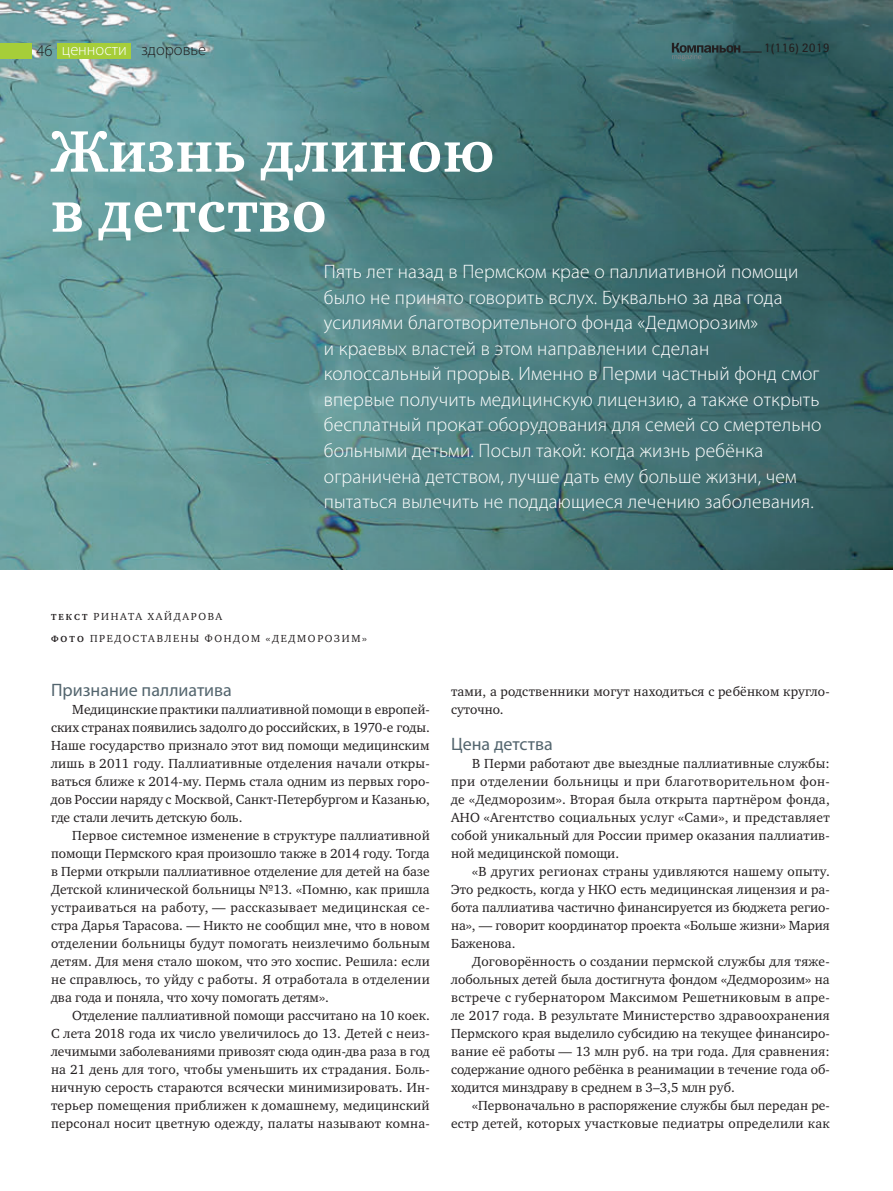
<style>
.page{position:relative;width:893px;height:1191px;background:#fff}
.page>*{position:absolute;margin:0;border:0;box-sizing:border-box;transform-origin:0 0}
.t1{font:700 60px/60px "Charter ITC";letter-spacing:.01em;color:#fff}
.t2{font:300 19.5px/25.5px "Myriad Pro";letter-spacing:.01em;color:#fff}
.t3{font:18px "Myriad Pro";color:#53656e}
.t4{font:16.5px "Myriad Pro Light 4";color:#fff}
.t5{font:300 16.5px "Myriad Pro";color:#231f20}
.t6{font:13.5px/18px "Charter ITC";color:#231f20;text-align:justify}
.t7{font:13.5px/18px "Charter ITC";letter-spacing:.02em;color:#231f20;text-align:right}
.t8{font:12px "Yanus Regular 2";color:#231f20}
.t9{font:10.5px/22.2px "Charter ITC";letter-spacing:.16em;color:#231f20}
.s1{font-family:"Myriad Pro";font-weight:300;color:#231f20}
.s2{font-weight:700;font-size:9px}
</style>
<div class="page">
<img style="left:0;top:0;width:893px;height:570px">
<svg style="left:672px;top:43px;width:90px;height:18px;background:#36575a"></svg>
<div style="left:58px;top:43px;width:73px;height:16px;background:#a6ce39"></div>
<div style="left:0;top:43px;width:32px;height:16px;background:#a6ce39"></div>
<p class="t4" style="left:37px;top:40px;width:92px"><span class="s1">46</span> ценности</p>
<p class="t5" style="left:141px;top:40px;width:66px">здоровье</p>
<h1 class="t1" style="left:51px;top:122px;width:445px">Жизнь длиною в детство</h1>
<p class="t8" style="left:764px;top:41px;width:67px">1(116) 2019</p>
<p class="t2" style="left:324px;top:259px;width:499px">Пять лет назад в Пермском крае о паллиативной помощи было не принято говорить вслух. Буквально за два года усилиями благотворительного фонда «Дедморозим»<br>и краевых властей в этом направлении сделан колоссальный прорыв. Именно в Перми частный фонд смог впервые получить медицинскую лицензию, а также открыть бесплатный прокат оборудования для семей со смертельно больными детьми. Посыл такой: когда жизнь ребёнка ограничена детством, лучше дать ему больше жизни, чем пытаться вылечить не поддающиеся лечению заболевания.</p>
<p class="t9" style="left:51px;top:605px;width:317px"><span class="s2">ТЕКСТ</span> РИНАТА ХАЙДАРОВА<br><span class="s2">ФОТО</span> ПРЕДОСТАВЛЕНЫ ФОНДОМ «ДЕДМОРОЗИМ»</p>
<h3 class="t3" style="left:51px;top:679px;width:182px">Признание паллиатива</h3>
<p class="t6" style="left:51px;top:700px;width:380px;text-indent:21px">Медицинские практики паллиативной помощи в европей&shy;ских странах появились задолго до российских, в -1970-е годы.<br>Наше государство признало этот вид помощи медицинским лишь в 2011 году. Паллиативные отделения начали откры&shy;ваться ближе к 2014-му. Пермь стала одним из первых горо&shy;дов России наряду с Москвой, Санкт-Петербургом и Казанью, где стали лечить детскую боль.</p>
<p class="t6" style="left:51px;top:826px;width:380px;text-indent:21px">Первое системное изменение в структуре паллиативной помощи Пермского края произошло также в 2014 году. Тогда в Перми открыли паллиативное отделение для детей на базе Детской клинической больницы №13. «Помню, как пришла устраиваться на работу, — рассказывает медицинская се&shy;стра Дарья Тарасова. — Никто не сообщил мне, что в новом отделении больницы будут помогать неизлечимо больным детям. Для меня стало шоком, что это хоспис. Решила: если не справлюсь, то уйду с работы. Я отработала в отделении два года и поняла, что хочу помогать детям».</p>
<p class="t6" style="left:51px;top:1006px;width:380px;text-indent:21px">Отделение паллиативной помощи рассчитано на 10 коек.<br>С лета 2018 года их число увеличилось до 13. Детей с неиз&shy;лечимыми заболеваниями привозят сюда один-два раза в год на 21 день для того, чтобы уменьшить их страдания. Боль&shy;ничную серость стараются всячески минимизировать. Ин&shy;терьер помещения приближен к домашнему, медицинский персонал носит цветную одежду, палаты называют комна-</p>
<p class="t6" style="left:451px;top:682px;width:380px">тами, а родственники могут находиться с ребёнком кругло&shy;суточно.</p>
<h3 class="t3" style="left:451px;top:733px;width:103px">Цена детства</h3>
<p class="t6" style="left:451px;top:754px;width:380px;text-indent:21px">В Перми работают две выездные паллиативные службы: при отделении больницы и при благотворительном фон&shy;де «Дедморозим». Вторая была открыта партнёром фонда, АНО «Агентство социальных услуг «Сами», и представляет собой уникальный для России пример оказания паллиатив&shy;ной медицинской помощи.</p>
<p class="t6" style="left:451px;top:862px;width:380px;text-indent:21px">«В других регионах страны удивляются нашему опыту.<br>Это редкость, когда у НКО есть медицинская лицензия и ра&shy;бота паллиатива частично финансируется из бюджета регио&shy;на», — говорит координатор проекта «Больше жизни» Мария Баженова.</p>
<p class="t6" style="left:451px;top:952px;width:380px;text-indent:21px">Договорённость о создании пермской службы для тяже&shy;лобольных детей была достигнута фондом «Дедморозим» на встрече с губернатором Максимом Решетниковым в апре&shy;ле 2017 года. В результате Министерство здравоохранения Пермского края выделило субсидию на текущее финансиро&shy;вание её работы — 13 млн руб. на три года. Для сравнения: содержание одного ребёнка в реанимации в течение года об&shy;ходится минздраву в среднем в 3–3,5 млн руб.</p>
<p class="t7" style="left:451px;top:1096px;width:380px">«Первоначально в распоряжение службы был передан ре&shy;естр детей, которых участковые педиатры определили как</p>
</div>
